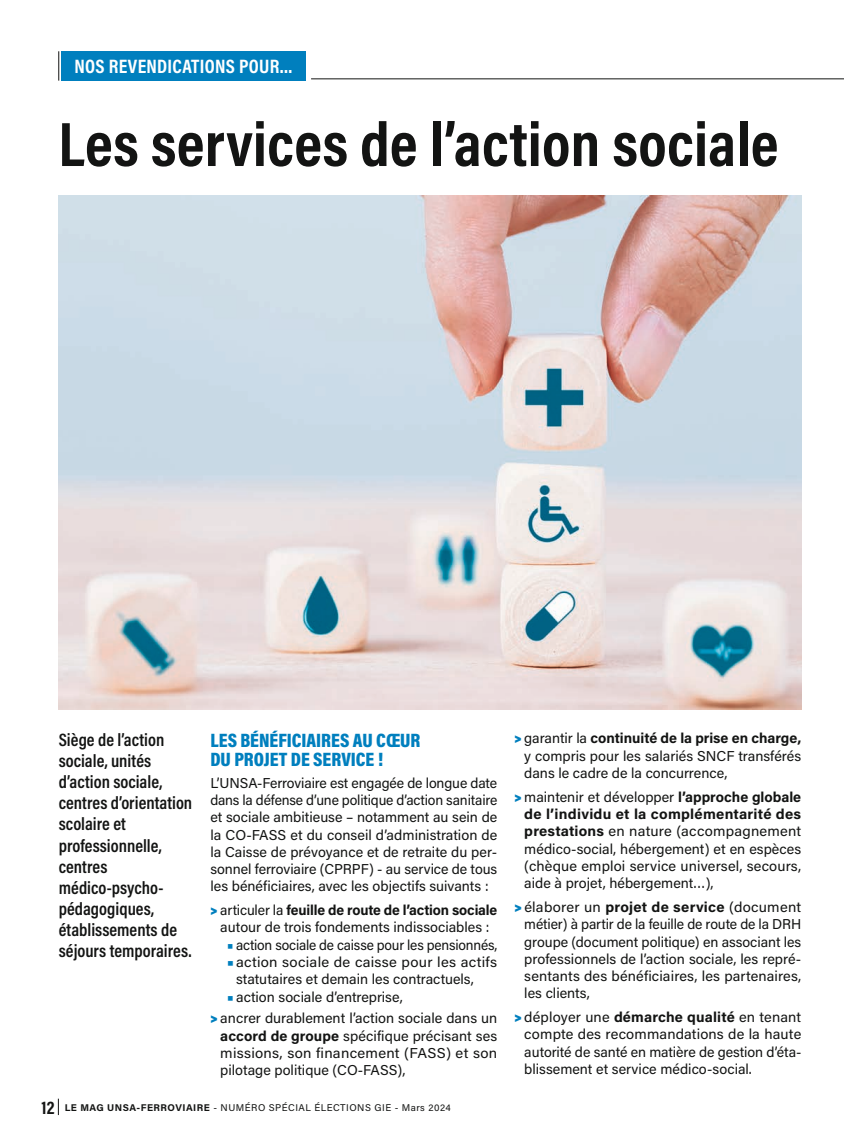
<style>
.page{position:relative;width:844px;height:1141px;background:#fff}
.page>*{position:absolute;margin:0;border:0;box-sizing:border-box;transform-origin:0 0}
.t1{font:700 63.18px "Acumin Pro Cond";letter-spacing:.005em;color:#131413}
.t2{font:900 19.6px/18.9px "Acumin Pro Cond";color:#007fbe}
.t3{font:700 19.6px "Acumin Pro Cond";letter-spacing:.015em;color:#fff}
.t4{font:600 18.03px/21px "Acumin Pro Cond";color:#131413}
.t5{font:14.35px/17.3px "Acumin Pro";color:#131413;text-align:justify}
.t6{font:14.35px/17.3px "Acumin Pro";color:#131413;scale:1.04 1}
.t7{font:14.35px "Acumin Pro";color:#131413;scale:.96 1}
.t8{font:9.8px "Acumin Pro";letter-spacing:.05em;color:#131413}
.s1{font-weight:900;color:#007fbe}
.s2{font-weight:700}
.s3{font-family:"Acumin Pro Cond";font-weight:700;font-size:18.03px}
</style>
<div class="page">
<svg style="left:58px;top:1099px;width:1px;height:16px"></svg>
<img style="left:59px;top:195px;width:742px;height:515px">
<hr style="left:311px;top:78px;width:532px;height:1px;background:#131413">
<div style="left:62px;top:51px;width:244px;height:30px;background:#007fbe"></div>
<hr style="left:58px;top:51px;width:1px;height:30px;background:#131413">
<h2 class="t3" style="left:74px;top:53px;width:220px">NOS REVENDICATIONS POUR…</h2>
<h1 class="t1" style="left:58px;top:103px;width:721px">Les services de l’action sociale</h1>
<p class="t4" style="left:59px;top:729px;width:135px">Siège de l’action sociale, unités d’action sociale, centres d’orientation scolaire et professionnelle, centres médico-psycho&shy;pédagogiques, établissements de séjours temporaires.</p>
<h2 class="t2" style="left:210px;top:731px;width:211px">LES BÉNÉFICIAIRES AU CŒUR<br>DU PROJET DE SERVICE !</h2>
<p class="t5" style="left:210px;top:773px;width:288px">L’UNSA-Ferroviaire est engagée de longue date dans la défense d’une politique d’action sanitaire et sociale ambitieuse – notamment au sein de la CO-FASS et du conseil d’administration de la Caisse de prévoyance et de retraite du per&shy;sonnel ferroviaire (CPRPF) - au service de tous les bénéficiaires, avec les objectifs suivants :</p>
<p class="t5" style="left:210px;top:901px;width:288px;text-align:center"><span class="s1">&gt;</span> articuler la <span class="s2">feuille de route de l’action sociale </span>autour de trois fondements indissociables :</p>
<p class="t7" style="left:227px;top:935px;width:283px"><span class="s1">•</span> action sociale de caisse pour les pensionnés,</p>
<p class="t6" style="left:236px;top:953px;width:252px;text-indent:-9px"><span class="s1">•</span> action sociale de caisse pour les actifs statutaires et demain les contractuels,</p>
<p class="t5" style="left:210px;top:985px;width:288px;line-height:21.5px;text-indent:17px"><span class="s1">•</span> action sociale d’entreprise,<br><span class="s1">&gt;</span> ancrer durablement l’action sociale dans un</p>
<p class="t5" style="left:220px;top:1026px;width:278px"><span class="s2">accord de groupe</span> spécifique précisant ses missions, son financement (FASS) et son pilotage politique (CO-FASS),</p>
<p class="t8" style="left:42px;top:1101px;width:410px"><span class="s3">12</span> <span class="s2">LE MAG UNSA-FERROVIAIRE</span> - NUMÉRO SPÉCIAL ÉLECTIONS GIE - Mars 2024</p>
<p class="t5" style="left:524px;top:729px;width:278px;text-indent:-10px"><span class="s1">&gt;</span> garantir la <span class="s2">continuité de la prise en charge, </span>y compris pour les salariés SNCF transférés dans le cadre de la concurrence,</p>
<p class="t5" style="left:524px;top:787px;width:278px;text-indent:-10px"><span class="s1">&gt;</span> maintenir et développer <span class="s2">l’approche globale de l’individu et la complémentarité des prestations</span> en nature (accompagnement médico-social, hébergement) et en espèces (chèque emploi service universel, secours, aide à projet, hébergement…),</p>
<p class="t5" style="left:524px;top:898px;width:278px;text-indent:-10px"><span class="s1">&gt;</span> élaborer un <span class="s2">projet de service</span> (document métier) à partir de la feuille de route de la DRH groupe (document politique) en associant les professionnels de l’action sociale, les repré&shy;sentants des bénéficiaires, les partenaires, les clients,</p>
<p class="t5" style="left:524px;top:1008px;width:278px;text-indent:-10px"><span class="s1">&gt;</span> déployer une <span class="s2">démarche qualité</span> en tenant compte des recommandations de la haute autorité de santé en matière de gestion d’éta&shy;blissement et service médico-social.</p>
</div>
